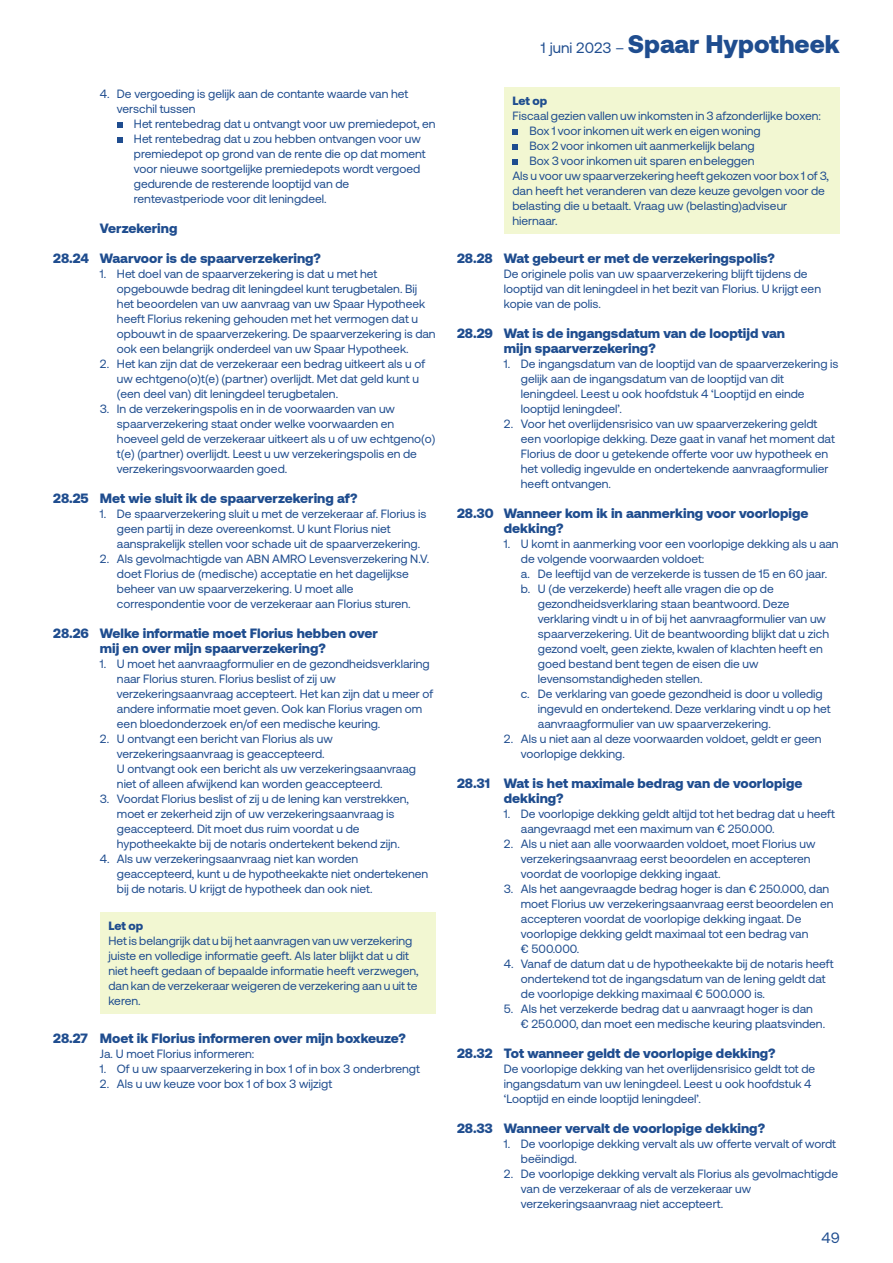
<style>
.page{position:relative;width:893px;height:1263px;background:#fff}
.page>*{position:absolute;margin:0;border:0;box-sizing:border-box;transform-origin:0 0}
.t1{font:900 25.5px "Aeonik";color:#1f4d8f}
.t2{font:15px "Aeonik";color:#1f4d8f}
.t3{font:900 13.5px/15px "Aeonik";color:#1f4d8f}
.t4{font:12px/15px "Aeonik";color:#1f4d8f}
.t5{font:900 12px "Aeonik";color:#1f4d8f}
.s1{font-weight:400;font-size:15px}
</style>
<div class="page">
<svg style="left:117px;top:122px;width:6px;height:6px"></svg>
<svg style="left:117px;top:137px;width:6px;height:6px"></svg>
<div style="left:100px;top:912px;width:336px;height:101px;background:#f2f7d2"></div>
<div style="left:504px;top:87px;width:336px;height:146px;background:#f2f7d2"></div>
<svg style="left:512px;top:129px;width:6px;height:6px"></svg>
<svg style="left:512px;top:144px;width:6px;height:6px"></svg>
<svg style="left:512px;top:159px;width:6px;height:6px"></svg>
<p class="t4" style="left:117px;top:87px;width:293px;text-indent:-17px">4. De vergoeding is gelijk aan de contante waarde van het verschil tussen</p>
<p class="t4" style="left:134px;top:117px;width:303px">Het rentebedrag dat u ontvangt voor uw premiedepot, en Het rentebedrag dat u zou hebben ontvangen voor uw premiedepot op grond van de rente die op dat moment voor nieuwe soortgelijke premiedepots wordt vergoed gedurende de resterende looptijd van de rentevastperiode voor dit leningdeel.</p>
<p class="t3" style="left:100px;top:221px;width:79px">Verzekering</p>
<p class="t3" style="left:53px;top:251px;width:269px">28.24 Waarvoor is de spaarverzekering?</p>
<p class="t4" style="left:117px;top:267px;width:320px;text-indent:-17px">1. Het doel van de spaarverzekering is dat u met het opgebouwde bedrag dit leningdeel kunt terugbetalen. Bij het beoordelen van uw aanvraag van uw Spaar Hypotheek heeft Florius rekening gehouden met het vermogen dat u opbouwt in de spaarverzekering. De spaarverzekering is dan ook een belangrijk onderdeel van uw Spaar Hypotheek.</p>
<p class="t4" style="left:117px;top:357px;width:310px;text-indent:-17px">2. Het kan zijn dat de verzekeraar een bedrag uitkeert als u of uw echtgeno(o)t(e) (partner) overlijdt. Met dat geld kunt u (een deel van) dit leningdeel terugbetalen.</p>
<p class="t4" style="left:117px;top:402px;width:320px;text-indent:-17px">3. In de verzekeringspolis en in de voorwaarden van uw spaarverzekering staat onder welke voorwaarden en hoeveel geld de verzekeraar uitkeert als u of uw echtgeno(o) t(e) (partner) overlijdt. Leest u uw verzekeringspolis en de verzekeringsvoorwaarden goed.</p>
<p class="t3" style="left:53px;top:491px;width:306px">28.25 Met wie sluit ik de spaarverzekering af?</p>
<p class="t4" style="left:117px;top:507px;width:311px;text-indent:-17px">1. De spaarverzekering sluit u met de verzekeraar af. Florius is geen partij in deze overeenkomst. U kunt Florius niet aansprakelijk stellen voor schade uit de spaarverzekering.</p>
<p class="t4" style="left:117px;top:552px;width:314px;text-indent:-17px">2. Als gevolmachtigde van ABN AMRO Levensverzekering N.V. doet Florius de (medische) acceptatie en het dagelijkse beheer van uw spaarverzekering. U moet alle correspondentie voor de verzekeraar aan Florius sturen.</p>
<p class="t3" style="left:53px;top:626px;width:326px;text-align:center">28.26 Welke informatie moet Florius hebben over mij en over mijn spaarverzekering?</p>
<p class="t4" style="left:117px;top:657px;width:318px;text-indent:-17px">1. U moet het aanvraagformulier en de gezondheidsverklaring naar Florius sturen. Florius beslist of zij uw verzekeringsaanvraag accepteert. Het kan zijn dat u meer of andere informatie moet geven. Ook kan Florius vragen om een bloedonderzoek en/of een medische keuring.</p>
<p class="t4" style="left:117px;top:732px;width:301px;text-indent:-17px">2. U ontvangt een bericht van Florius als uw verzekeringsaanvraag is geaccepteerd.<br>U ontvangt ook een bericht als uw verzekeringsaanvraag niet of alleen afwijkend kan worden geaccepteerd.</p>
<p class="t4" style="left:117px;top:792px;width:294px;text-indent:-17px">3. Voordat Florius beslist of zij u de lening kan verstrekken, moet er zekerheid zijn of uw verzekeringsaanvraag is geaccepteerd. Dit moet dus ruim voordat u de hypotheekakte bij de notaris ondertekent bekend zijn.</p>
<p class="t4" style="left:117px;top:852px;width:313px;text-indent:-17px">4. Als uw verzekeringsaanvraag niet kan worden geaccepteerd, kunt u de hypotheekakte niet ondertekenen bij de notaris. U krijgt de hypotheek dan ook niet.</p>
<p class="t5" style="left:108px;top:918px;width:36px">Let op</p>
<p class="t4" style="left:108px;top:933px;width:312px">Het is belangrijk dat u bij het aanvragen van uw verzekering juiste en volledige informatie geeft. Als later blijkt dat u dit niet heeft gedaan of bepaalde informatie heeft verzwegen, dan kan de verzekeraar weigeren de verzekering aan u uit te keren.</p>
<p class="t3" style="left:53px;top:1031px;width:354px">28.27 Moet ik Florius informeren over mijn boxkeuze?</p>
<p class="t4" style="left:100px;top:1047px;width:156px">Ja. U moet Florius informeren:</p>
<p class="t4" style="left:100px;top:1062px;width:322px">1. Of u uw spaarverzekering in box 1 of in box 3 onderbrengt</p>
<p class="t4" style="left:100px;top:1077px;width:234px">2. Als u uw keuze voor box 1 of box 3 wijzigt</p>
<h1 class="t1" style="left:541px;top:29px;width:300px"><span class="s1">1 juni 2023 –</span> Spaar Hypotheek</h1>
<p class="t5" style="left:512px;top:93px;width:36px">Let op</p>
<p class="t4" style="left:512px;top:108px;width:310px">Fiscaal gezien vallen uw inkomsten in 3 afzonderlijke boxen:</p>
<p class="t4" style="left:529px;top:123px;width:233px">Box 1 voor inkomen uit werk en eigen woning</p>
<p class="t4" style="left:529px;top:138px;width:227px">Box 2 voor inkomen uit aanmerkelijk belang</p>
<p class="t4" style="left:529px;top:153px;width:227px">Box 3 voor inkomen uit sparen en beleggen</p>
<p class="t4" style="left:512px;top:168px;width:318px">Als u voor uw spaarverzekering heeft gekozen voor box 1 of 3,</p>
<p class="t4" style="left:512px;top:183px;width:314px">dan heeft het veranderen van deze keuze gevolgen voor de</p>
<p class="t4" style="left:512px;top:198px;width:276px">belasting die u betaalt. Vraag uw (belasting)adviseur</p>
<p class="t4" style="left:512px;top:213px;width:47px">hiernaar.</p>
<p class="t3" style="left:457px;top:251px;width:319px">28.28 Wat gebeurt er met de verzekeringspolis?</p>
<p class="t4" style="left:504px;top:267px;width:319px">De originele polis van uw spaarverzekering blijft tijdens de looptijd van dit leningdeel in het bezit van Florius. U krijgt een kopie van de polis.</p>
<p class="t3" style="left:504px;top:326px;width:283px;text-indent:-47px">28.29 Wat is de ingangsdatum van de looptijd van mijn spaarverzekering?</p>
<p class="t4" style="left:521px;top:357px;width:319px;text-indent:-17px">1. De ingangsdatum van de looptijd van de spaarverzekering is gelijk aan de ingangsdatum van de looptijd van dit leningdeel. Leest u ook hoofdstuk 4 ‘Looptijd en einde looptijd leningdeel’.</p>
<p class="t4" style="left:521px;top:417px;width:315px;text-indent:-17px">2. Voor het overlijdensrisico van uw spaarverzekering geldt een voorlopige dekking. Deze gaat in vanaf het moment dat Florius de door u getekende offerte voor uw hypotheek en het volledig ingevulde en ondertekende aanvraagformulier heeft ontvangen.</p>
<p class="t3" style="left:504px;top:506px;width:306px;text-indent:-47px">28.30 Wanneer kom ik in aanmerking voor voorlopige dekking?</p>
<p class="t4" style="left:504px;top:537px;width:336px">1. U komt in aanmerking voor een voorlopige dekking als u aan</p>
<p class="t4" style="left:521px;top:552px;width:185px">de volgende voorwaarden voldoet:</p>
<p class="t4" style="left:521px;top:567px;width:308px">a. De leeftijd van de verzekerde is tussen de 15 en 60 jaar.</p>
<p class="t4" style="left:521px;top:582px;width:254px">b. U (de verzekerde) heeft alle vragen die op de</p>
<p class="t4" style="left:538px;top:597px;width:253px">gezondheidsverklaring staan beantwoord. Deze</p>
<p class="t4" style="left:538px;top:612px;width:290px">verklaring vindt u in of bij het aanvraagformulier van uw</p>
<p class="t4" style="left:538px;top:627px;width:293px">spaarverzekering. Uit de beantwoording blijkt dat u zich</p>
<p class="t4" style="left:538px;top:642px;width:287px">gezond voelt, geen ziekte, kwalen of klachten heeft en</p>
<p class="t4" style="left:538px;top:657px;width:222px">goed bestand bent tegen de eisen die uw</p>
<p class="t4" style="left:538px;top:672px;width:166px">levensomstandigheden stellen.</p>
<p class="t4" style="left:521px;top:687px;width:303px">c. De verklaring van goede gezondheid is door u volledig</p>
<p class="t4" style="left:538px;top:702px;width:294px">ingevuld en ondertekend. Deze verklaring vindt u op het</p>
<p class="t4" style="left:538px;top:717px;width:234px">aanvraagformulier van uw spaarverzekering.</p>
<p class="t4" style="left:521px;top:732px;width:302px;text-indent:-17px">2. Als u niet aan al deze voorwaarden voldoet, geldt er geen voorlopige dekking.</p>
<p class="t3" style="left:504px;top:776px;width:300px;text-indent:-47px">28.31 Wat is het maximale bedrag van de voorlopige dekking?</p>
<p class="t4" style="left:521px;top:807px;width:316px;text-indent:-17px">1. De voorlopige dekking geldt altijd tot het bedrag dat u heeft aangevraagd met een maximum van € 250.000.</p>
<p class="t4" style="left:521px;top:837px;width:296px;text-indent:-17px">2. Als u niet aan alle voorwaarden voldoet, moet Florius uw verzekeringsaanvraag eerst beoordelen en accepteren voordat de voorlopige dekking ingaat.</p>
<p class="t4" style="left:521px;top:882px;width:314px;text-indent:-17px">3. Als het aangevraagde bedrag hoger is dan € 250.000, dan moet Florius uw verzekeringsaanvraag eerst beoordelen en accepteren voordat de voorlopige dekking ingaat. De voorlopige dekking geldt maximaal tot een bedrag van<br>€ 500.000.</p>
<p class="t4" style="left:521px;top:957px;width:314px;text-indent:-17px">4. Vanaf de datum dat u de hypotheekakte bij de notaris heeft ondertekend tot de ingangsdatum van de lening geldt dat de voorlopige dekking maximaal € 500.000 is.</p>
<p class="t4" style="left:521px;top:1002px;width:306px;text-indent:-17px">5. Als het verzekerde bedrag dat u aanvraagt hoger is dan<br>€ 250.000, dan moet een medische keuring plaatsvinden.</p>
<p class="t3" style="left:457px;top:1046px;width:320px">28.32 Tot wanneer geldt de voorlopige dekking?</p>
<p class="t4" style="left:504px;top:1062px;width:313px">De voorlopige dekking van het overlijdensrisico geldt tot de ingangsdatum van uw leningdeel. Leest u ook hoofdstuk 4 ‘Looptijd en einde looptijd leningdeel’.</p>
<p class="t3" style="left:457px;top:1121px;width:309px">28.33 Wanneer vervalt de voorlopige dekking?</p>
<p class="t4" style="left:521px;top:1137px;width:317px;text-indent:-17px">1. De voorlopige dekking vervalt als uw offerte vervalt of wordt beëindigd.</p>
<p class="t4" style="left:521px;top:1167px;width:319px;text-indent:-17px">2. De voorlopige dekking vervalt als Florius als gevolmachtigde van de verzekeraar of als de verzekeraar uw verzekeringsaanvraag niet accepteert.</p>
<p class="t2" style="left:822px;top:1229px;width:20px">49</p>
</div>
